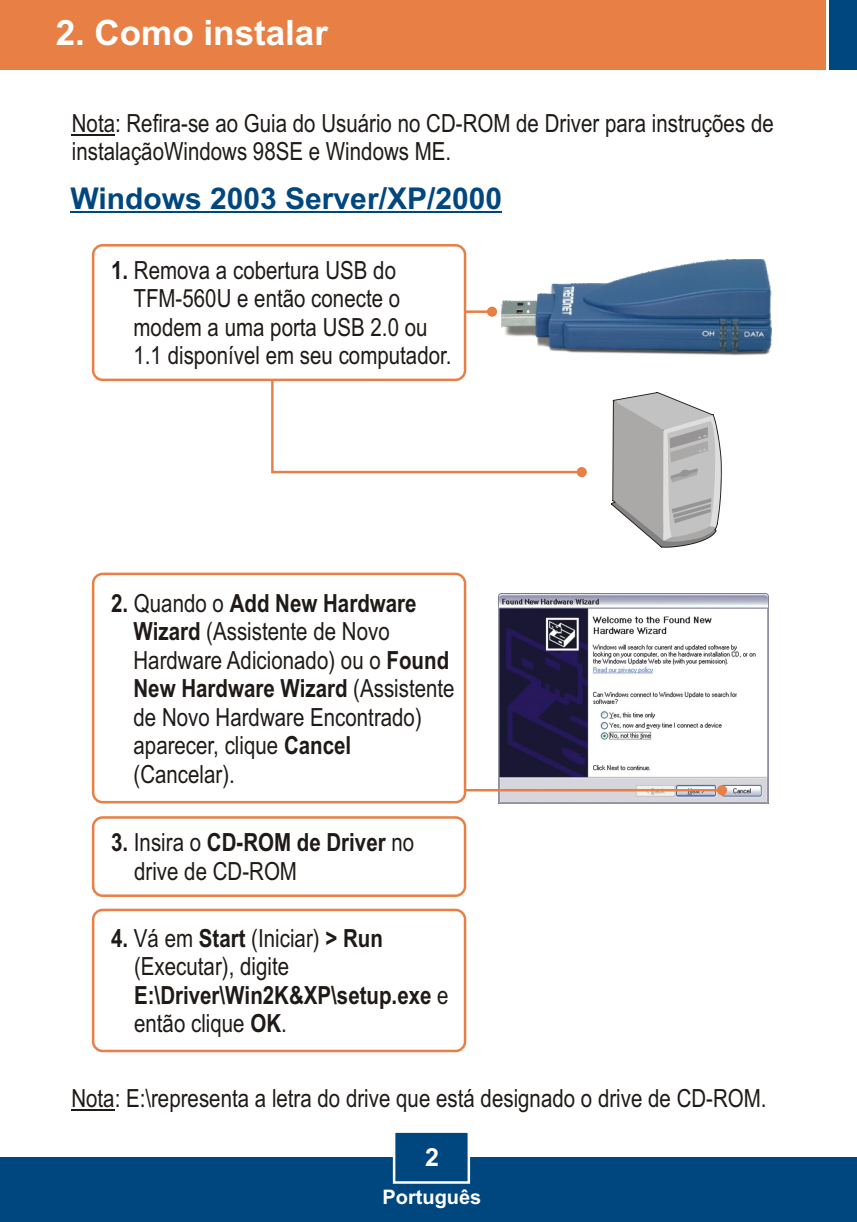
<style>
.page{position:relative;width:857px;height:1222px;background:#fff}
.page>*{position:absolute;margin:0;border:0;box-sizing:border-box;transform-origin:0 0}
.t1{font:700 35px "Arial";color:#fff}
.t2{font:700 30px "Arial";color:#004780}
.t3{font:25px/28.5px "Arial Narrow";color:#1f1a17}
.t4{font:700 25px "Arial";color:#fff}
.t5{font:700 20px "Arial";color:#fff}
.s1{font-weight:700}
</style>
<div class="page">
<img style="left:499px;top:593px;width:270px;height:210px">
<div style="left:0;top:1157px;width:857px;height:64px;background:#004780"></div>
<div style="left:0;top:0;width:826px;height:70px;background:#e88045"></div>
<div style="left:829px;top:0;width:28px;height:70px;background:#004780"></div>
<svg style="left:392px;top:1132px;width:79px;height:52px"></svg>
<div style="left:92px;top:816px;width:374px;height:80px;background:#fff;border:3px solid #e88045;border-radius:9px"></div>
<div style="left:92px;top:908px;width:374px;height:144px;background:#fff;border:3px solid #e88045;border-radius:9px"></div>
<svg style="left:466px;top:306px;width:31px;height:11px"></svg>
<svg style="left:611px;top:392px;width:111px;height:156px"></svg>
<hr style="left:72px;top:134px;width:43px;height:1px;background:#1f1a17">
<hr style="left:71px;top:1108px;width:44px;height:2px;background:#1f1a17">
<svg style="left:271px;top:336px;width:316px;height:141px"></svg>
<svg style="left:466px;top:654px;width:261px;height:141px"></svg>
<div style="left:92px;top:244px;width:374px;height:137px;background:#fff;border:3px solid #e88045;border-radius:9px"></div>
<hr style="left:70px;top:211px;width:432px;height:2px;background:#004780">
<div style="left:92px;top:572px;width:374px;height:231px;background:#fff;border:3px solid #e88045;border-radius:9px"></div>
<img style="left:501px;top:260px;width:270px;height:96px">
<h1 class="t1" style="left:56px;top:19px;width:274px">2. Como instalar</h1>
<p class="t3" style="left:72px;top:111px;width:703px">Nota: Refira-se ao Guia do Usuário no CD-ROM de Driver para instruções de instalaçãoWindows 98SE e Windows ME.</p>
<p class="t2" style="left:70px;top:187px;width:433px">Windows 2003 Server/XP/2000</p>
<p class="t3" style="left:133px;top:258px;width:319px;text-indent:-22px"><span class="s1">1.</span> Remova a cobertura USB do<br>TFM-560U e então conecte o modem a uma porta USB 2.0 ou<br>1.1 disponível em seu computador.</p>
<p class="t3" style="left:133px;top:591px;width:323px;text-indent:-22px"><span class="s1">2.</span> Quando o <span class="s1">Add New Hardware<br>Wizard</span> (Assistente de Novo<br>Hardware Adicionado) ou o <span class="s1">Found<br>New Hardware Wizard</span> (Assistente de Novo Hardware Encontrado) aparecer, clique <span class="s1">Cancel </span>(Cancelar).</p>
<p class="t3" style="left:134px;top:830px;width:282px;text-indent:-23px"><span class="s1">3.</span> Insira o <span class="s1">CD-ROM de Driver</span> no drive de CD-ROM</p>
<p class="t3" style="left:134px;top:926px;width:316px;text-indent:-23px"><span class="s1">4.</span> Vá em <span class="s1">Start</span> (Iniciar) <span class="s1">&gt; Run </span>(Executar), digite<br><span class="s1">E:\Driver\Win2K&amp;XP\setup.exe</span> e então clique <span class="s1">OK</span>.</p>
<p class="t3" style="left:71px;top:1085px;width:697px">Nota: E:\representa a letra do drive que está designado o drive de CD-ROM.</p>
<p class="t4" style="left:425px;top:1147px;width:15px">2</p>
<p class="t5" style="left:382px;top:1188px;width:100px">Português</p>
</div>
